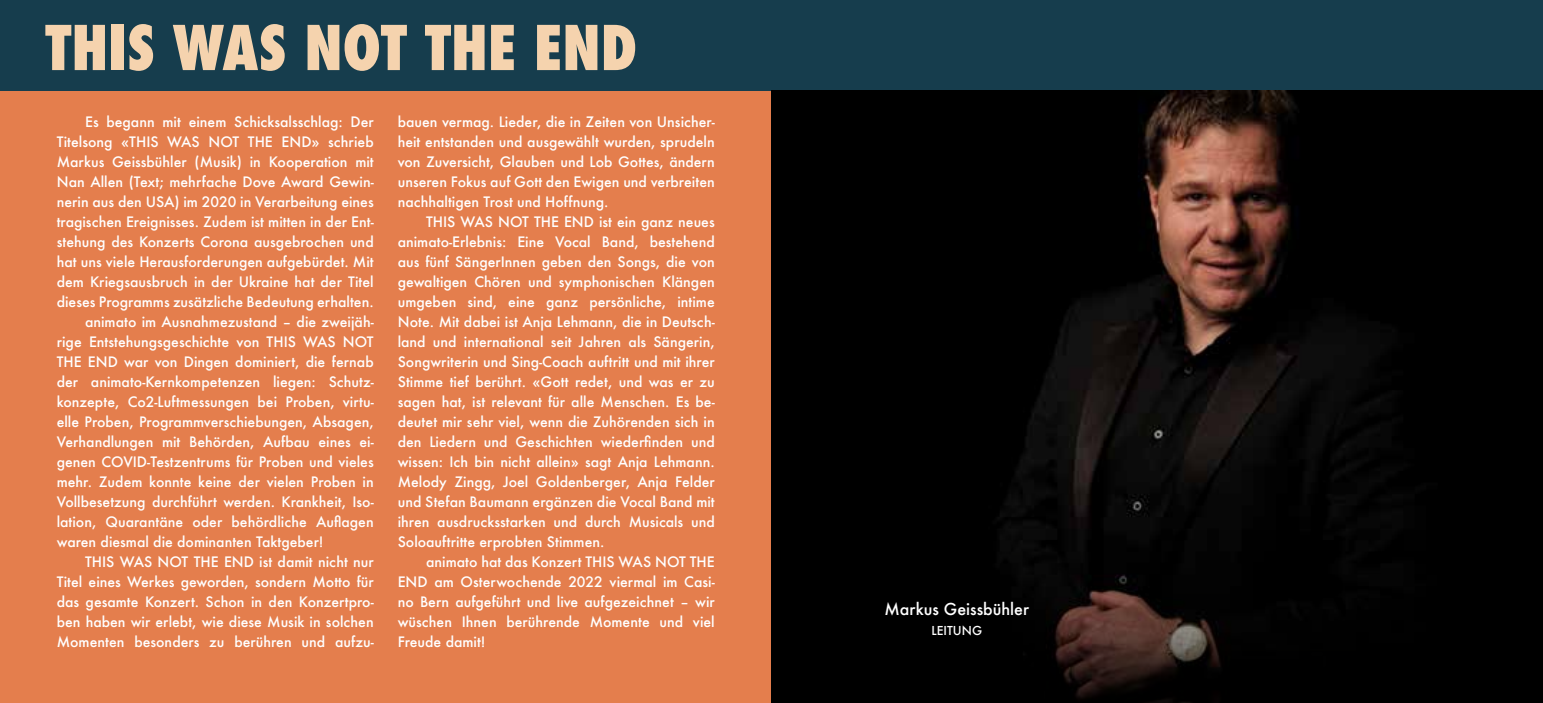
<style>
.page{position:relative;width:1543px;height:703px;background:#fff}
.page>*{position:absolute;margin:0;border:0;box-sizing:border-box;transform-origin:0 0}
.t1{font:800 condensed 60px "Futura";letter-spacing:.005em;color:#f5d3ae}
.t2{font:500 16px "Futura";color:#fff}
.t3{font:500 14px/20px "Futura";color:#fff;text-align:justify}
.t4{font:500 12px "Futura";color:#fff}
</style>
<div class="page">
<div style="left:0;top:0;width:771px;height:703px;background:#e47e4d"></div>
<div style="left:0;top:0;width:1542px;height:91px;background:#163d4d"></div>
<img style="left:771px;top:91px;width:771px;height:440px">
<svg style="left:771px;top:531px;width:771px;height:172px;background:#060404"></svg>
<h1 class="t1" style="left:45px;top:7px;width:593px">THIS WAS NOT THE END</h1>
<p class="t3" style="left:85px;top:112px;width:290px">Es begann mit einem Schicksalsschlag: Der</p>
<p class="t3" style="left:57px;top:132px;width:318px">Titelsong «THIS WAS NOT THE END» schrieb</p>
<p class="t3" style="left:57px;top:152px;width:318px">Markus Geissbühler (Musik) in Kooperation mit</p>
<p class="t3" style="left:57px;top:172px;width:318px">Nan Allen (Text; mehrfache Dove Award Gewin-</p>
<p class="t3" style="left:57px;top:192px;width:318px">nerin aus den USA) im 2020 in Verarbeitung eines</p>
<p class="t3" style="left:57px;top:212px;width:318px">tragischen Ereignisses. Zudem ist mitten in der Ent-</p>
<p class="t3" style="left:57px;top:232px;width:318px">stehung des Konzerts Corona ausgebrochen und</p>
<p class="t3" style="left:57px;top:252px;width:318px">hat uns viele Herausforderungen aufgebürdet. Mit</p>
<p class="t3" style="left:57px;top:272px;width:318px">dem Kriegsausbruch in der Ukraine hat der Titel</p>
<p class="t3" style="left:57px;top:292px;width:318px">dieses Programms zusätzliche Bedeutung erhalten.</p>
<p class="t3" style="left:85px;top:312px;width:290px">animato im Ausnahmezustand – die zweijäh-</p>
<p class="t3" style="left:57px;top:332px;width:318px">rige Entstehungsgeschichte von THIS WAS NOT</p>
<p class="t3" style="left:57px;top:352px;width:318px">THE END war von Dingen dominiert, die fernab</p>
<p class="t3" style="left:57px;top:372px;width:318px">der animato-Kernkompetenzen liegen: Schutz-</p>
<p class="t3" style="left:57px;top:392px;width:318px">konzepte, Co2-Luftmessungen bei Proben, virtu-</p>
<p class="t3" style="left:57px;top:412px;width:318px">elle Proben, Programmverschiebungen, Absagen,</p>
<p class="t3" style="left:57px;top:432px;width:318px">Verhandlungen mit Behörden, Aufbau eines ei-</p>
<p class="t3" style="left:57px;top:452px;width:318px">genen COVID-Testzentrums für Proben und vieles</p>
<p class="t3" style="left:57px;top:472px;width:318px">mehr. Zudem konnte keine der vielen Proben in</p>
<p class="t3" style="left:57px;top:492px;width:318px">Vollbesetzung durchführt werden. Krankheit, Iso-</p>
<p class="t3" style="left:57px;top:512px;width:318px">lation, Quarantäne oder behördliche Auflagen</p>
<p class="t3" style="left:57px;top:532px;width:268px">waren diesmal die dominanten Taktgeber!</p>
<p class="t3" style="left:85px;top:552px;width:290px">THIS WAS NOT THE END ist damit nicht nur</p>
<p class="t3" style="left:57px;top:572px;width:318px">Titel eines Werkes geworden, sondern Motto für</p>
<p class="t3" style="left:57px;top:592px;width:318px">das gesamte Konzert. Schon in den Konzertpro-</p>
<p class="t3" style="left:57px;top:612px;width:318px">ben haben wir erlebt, wie diese Musik in solchen</p>
<p class="t3" style="left:57px;top:632px;width:318px">Momenten besonders zu berühren und aufzu-</p>
<p class="t3" style="left:398px;top:112px;width:318px">bauen vermag. Lieder, die in Zeiten von Unsicher&shy;heit entstanden und ausgewählt wurden, sprudeln von Zuversicht, Glauben und Lob Gottes, ändern unseren Fokus auf Gott den Ewigen und verbreiten nachhaltigen Trost und Hoffnung.</p>
<p class="t3" style="left:398px;top:212px;width:318px;text-indent:28px">THIS WAS NOT THE END ist ein ganz neues animato-Erlebnis: Eine Vocal Band, bestehend aus fünf SängerInnen geben den Songs, die von gewaltigen Chören und symphonischen Klängen umgeben sind, eine ganz persönliche, intime Note. Mit dabei ist Anja Lehmann, die in Deutsch&shy;land und international seit Jahren als Sängerin, Songwriterin und Sing-Coach auftritt und mit ihrer Stimme tief berührt. «Gott redet, und was er zu sagen hat, ist relevant für alle Menschen. Es be&shy;deutet mir sehr viel, wenn die Zuhörenden sich in den Liedern und Geschichten wiederfinden und wissen: Ich bin nicht allein» sagt Anja Lehmann.<br>Melody Zingg, Joel Goldenberger, Anja Felder und Stefan Baumann ergänzen die Vocal Band mit ihren ausdrucksstarken und durch Musicals und Soloauftritte erprobten Stimmen.</p>
<p class="t3" style="left:398px;top:552px;width:318px;text-indent:28px">animato hat das Konzert THIS WAS NOT THE END am Osterwochende 2022 viermal im Casi&shy;no Bern aufgeführt und live aufgezeichnet – wir wüschen Ihnen berührende Momente und viel Freude damit!</p>
<p class="t2" style="left:884px;top:598px;width:146px">Markus Geissbühler</p>
<p class="t4" style="left:931px;top:622px;width:52px">LEITUNG</p>
</div>
